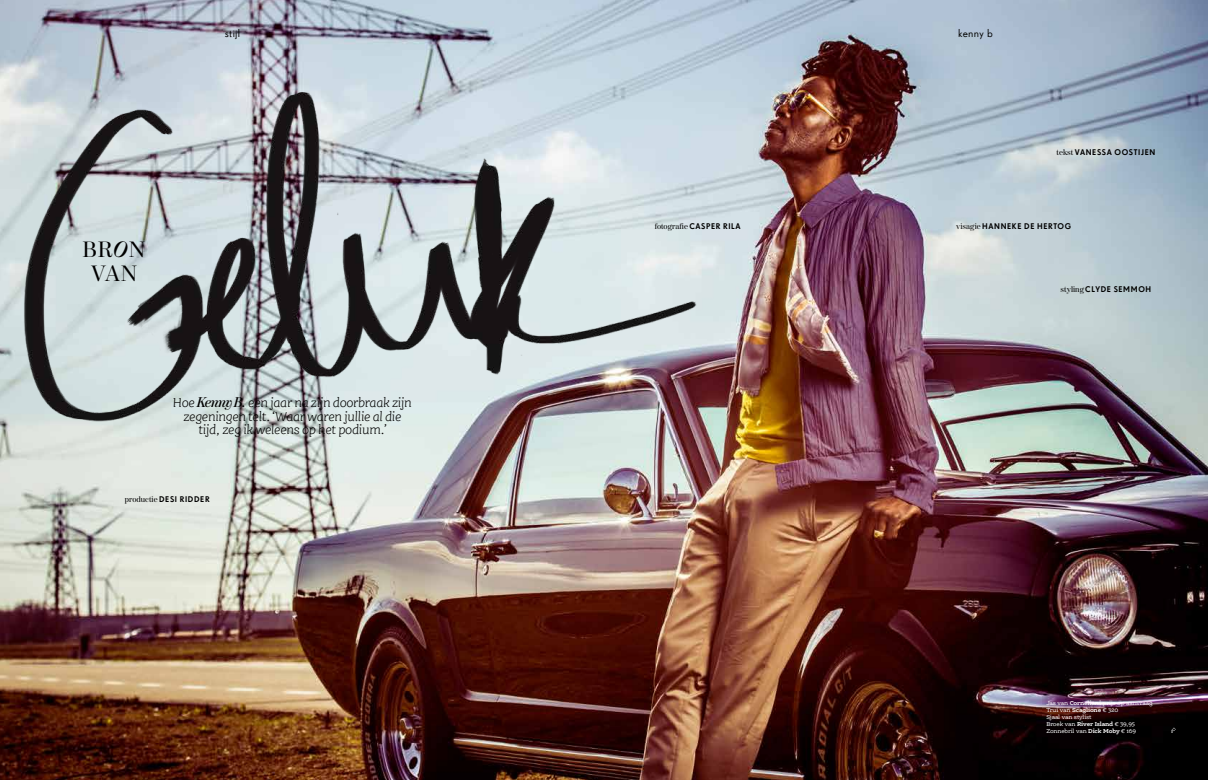
<style>
.page{position:relative;width:1208px;height:780px;background:#fff}
.page>*{position:absolute;margin:0;border:0;box-sizing:border-box;transform-origin:0 0}
.t1{font:22px/24px "Moderno FB";color:#000;text-align:center}
.t2{font:italic 300 14px/13.2px "Ernestine Pro";letter-spacing:-.03em;color:#000;text-align:center}
.t3{font:11px "Super Grotesk OT";letter-spacing:.03em;color:#000}
.t4{font:500 8px "Super Grotesk OT";letter-spacing:.08em;color:#000}
.t5{font:8px "Moderno FB";color:#000}
.t6{font:6px/7px "Ernestine Pro";letter-spacing:-.03em;color:#fff}
.s1{font-family:"Moderno FB";font-weight:400}
.s2{font-weight:600;font-style:italic}
.s3{font-family:"Moderno FB";font-weight:600}
.s4{font-family:"Super Grotesk OT";font-weight:500}
.s5{font-weight:700}
</style>
<div class="page">
<img style="left:0;top:0;width:1208px;height:780px">
<img style="left:0;top:92px;width:709px;height:347px">
<svg style="left:1171px;top:727px;width:4px;height:6px"></svg>
<h3 class="t3" style="left:225px;top:27px;width:17px">stijl</h3>
<h3 class="t3" style="left:958px;top:27px;width:36px">kenny b</h3>
<h3 class="t4" style="left:1056px;top:147px;width:100px"><span class="s1">tekst</span> VANESSA OOSTIJEN</h3>
<h1 class="t1" style="left:83px;top:238px;width:63px">BR<span class="s2">O</span>N<br>VAN</h1>
<h2 class="t2" style="left:173px;top:396px;width:240px">Hoe <span class="s3">Kenny B.</span> een jaar na zijn doorbraak zijn zegeningen telt. ‘Waar waren jullie al die tijd, zeg ik weleens op het podium.’</h2>
<h3 class="t4" style="left:125px;top:494px;width:86px"><span class="s1">productie</span> DESI RIDDER</h3>
<h3 class="t5" style="left:655px;top:221px;width:87px">fotografie <span class="s4">CASPER RILA</span></h3>
<h3 class="t4" style="left:956px;top:221px;width:116px"><span class="s1">visagie</span> HANNEKE DE HERTOG</h3>
<h3 class="t4" style="left:1060px;top:284px;width:92px"><span class="s1">styling</span> CLYDE SEMMOH</h3>
<p class="t6" style="left:1046px;top:699px;width:108px">Jas van <span class="s5">Corneliani</span> prijs op aanvraag<br>Trui van <span class="s5">Scaglione</span> € 320<br>Sjaal van stylist<br>Broek van <span class="s5">River Island</span> € 39,95<br>Zonnebril van <span class="s5">Dick Moby</span> € 169</p>
</div>
